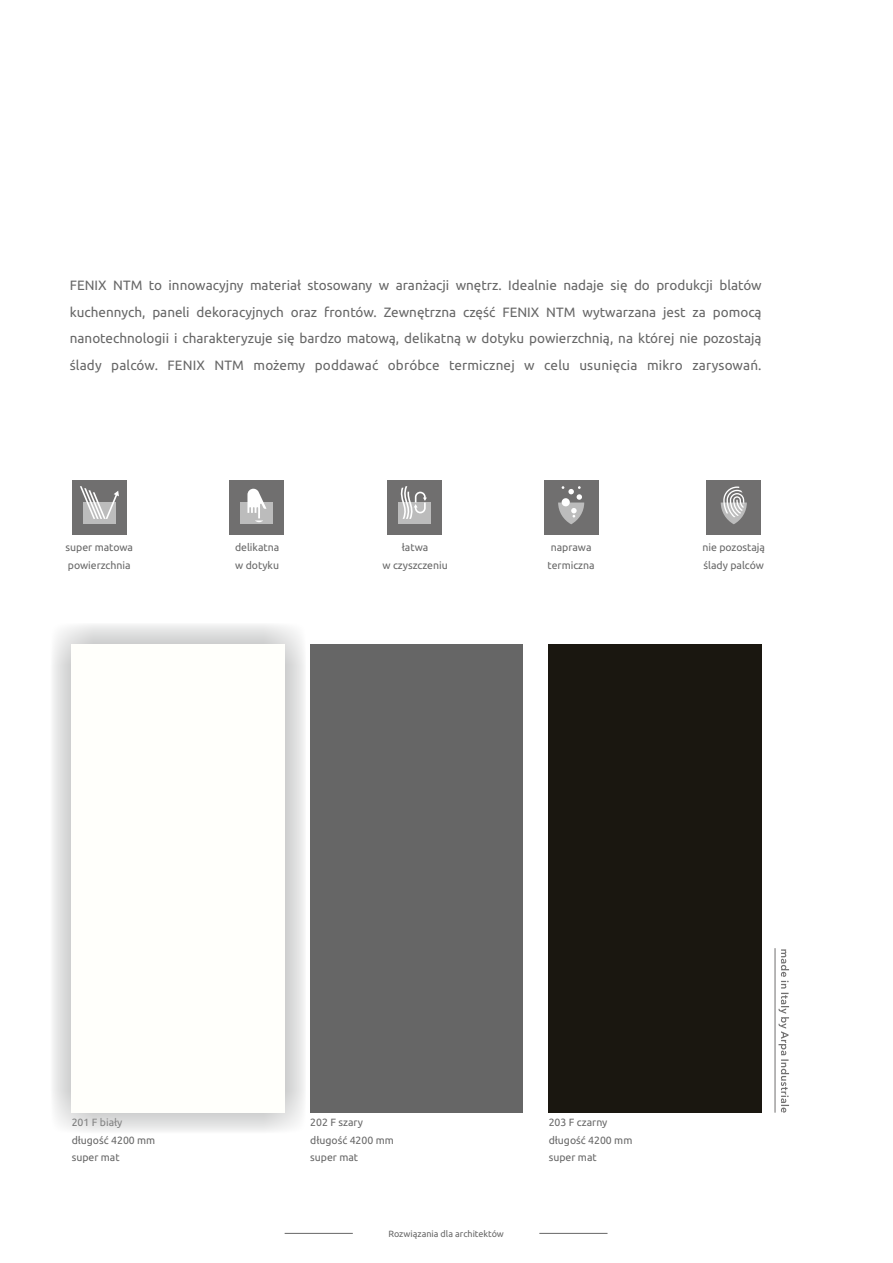
<style>
.page{position:relative;width:893px;height:1263px;background:#fff}
.page>*{position:absolute;margin:0;border:0;box-sizing:border-box;transform-origin:0 0}
.t1{font:13.5px/26.5px "Ubuntu";letter-spacing:.01em;color:#676767;text-align:justify}
.t2{font:10.5px/17.7px "Ubuntu";color:#676767}
.t3{font:9px "Ubuntu";color:#676767}
</style>
<div class="page">
<div style="left:72px;top:481px;width:54px;height:54px;background:#706f6f"></div>
<div style="left:83px;top:502px;width:32px;height:22px;background:#bcbcbc"></div>
<svg style="left:80px;top:486px;width:39px;height:33px"></svg>
<div style="left:230px;top:481px;width:54px;height:54px;background:#706f6f"></div>
<div style="left:241px;top:502px;width:32px;height:22px;background:#bcbcbc"></div>
<svg style="left:247px;top:489px;width:19px;height:33px"></svg>
<div style="left:388px;top:481px;width:54px;height:54px;background:#706f6f"></div>
<div style="left:398px;top:502px;width:33px;height:22px;background:#bcbcbc"></div>
<svg style="left:400px;top:486px;width:27px;height:33px"></svg>
<div style="left:544px;top:481px;width:54px;height:54px;background:#706f6f"></div>
<svg style="left:558px;top:486px;width:26px;height:38px"></svg>
<div style="left:562px;top:498px;width:8px;height:8px;background:#fff;border-radius:50%"></div>
<div style="left:707px;top:481px;width:54px;height:54px;background:#706f6f"></div>
<svg style="left:721px;top:486px;width:26px;height:38px"></svg>
<hr style="left:775px;top:948px;width:1px;height:165px;background:#706f6f">
<svg style="left:778px;top:949px;width:11px;height:164px"></svg>
<div style="left:50px;top:624px;width:256px;height:510px;background:#afb0b0;opacity:.98"></div>
<div style="left:72px;top:645px;width:212px;height:468px;background:#fffffb"></div>
<div style="left:310px;top:645px;width:213px;height:468px;background:#666"></div>
<div style="left:549px;top:645px;width:212px;height:468px;background:#1a1710"></div>
<hr style="left:285px;top:1233px;width:68px;height:1px;background:#676767">
<hr style="left:539px;top:1233px;width:68px;height:1px;background:#676767">
<p class="t1" style="left:70px;top:273px;width:693px">FENIX NTM to innowacyjny materiał stosowany w aranżacji wnętrz. Idealnie nadaje się do produkcji blatów kuchennych, paneli dekoracyjnych oraz frontów. Zewnętrzna część FENIX NTM wytwarzana jest za pomocą nanotechnologii i charakteryzuje się bardzo matową, delikatną w dotyku powierzchnią, na której nie pozostają ślady palców. FENIX NTM możemy poddawać obróbce termicznej w celu usunięcia mikro zarysowań.</p>
<p class="t2" style="left:66px;top:539px;width:69px">super matowa powierzchnia</p>
<p class="t2" style="left:235px;top:539px;width:46px">delikatna w dotyku</p>
<p class="t2" style="left:382px;top:539px;width:67px;text-align:center">łatwa<br>w czyszczeniu</p>
<p class="t2" style="left:548px;top:539px;width:49px;text-align:center">naprawa termiczna</p>
<p class="t2" style="left:702px;top:539px;width:64px">nie pozostają ślady palców</p>
<p class="t2" style="left:72px;top:1114px;width:85px">201 F biały długość 4200 mm super mat</p>
<p class="t2" style="left:310px;top:1114px;width:85px">202 F szary długość 4200 mm super mat</p>
<p class="t2" style="left:549px;top:1114px;width:85px">203 F czarny długość 4200 mm super mat</p>
<p class="t3" style="left:388px;top:1230px;width:117px">Rozwiązania dla architektów</p>
</div>
